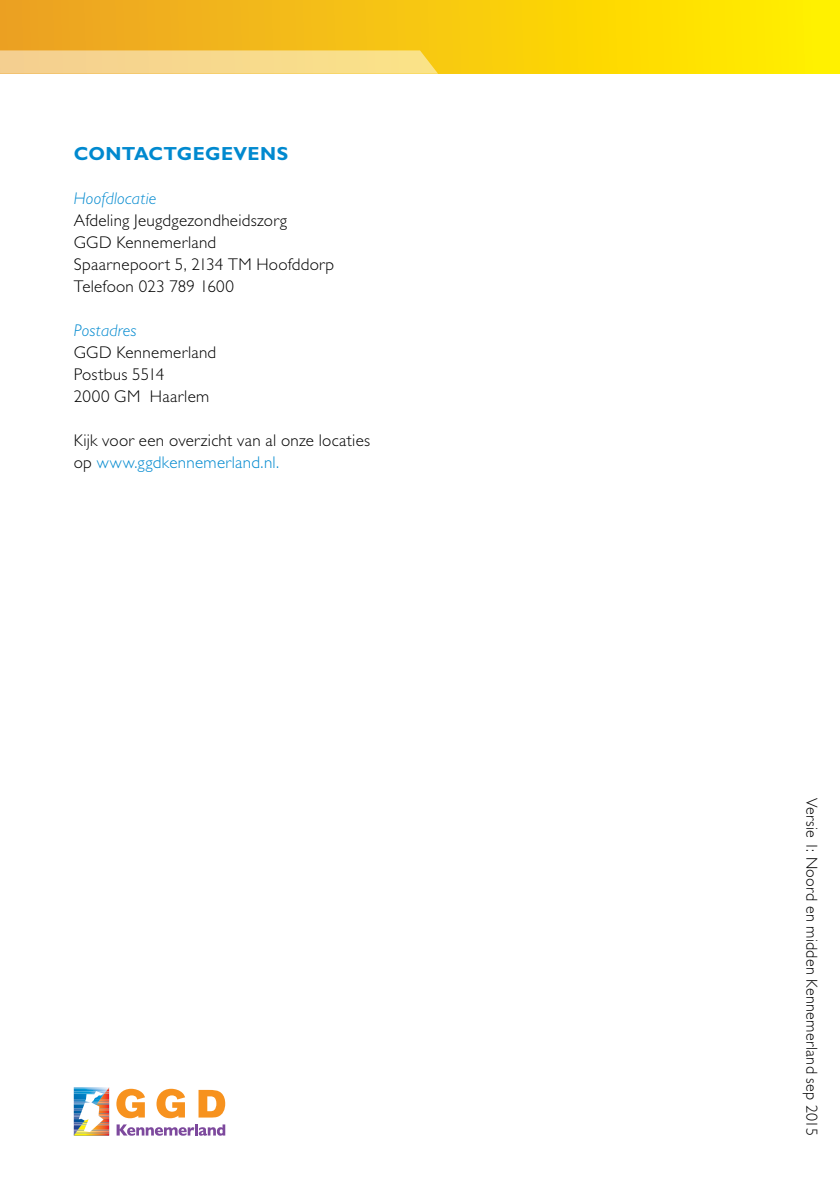
<style>
.page{position:relative;width:840px;height:1191px;background:#fff}
.page>*{position:absolute;margin:0;border:0;box-sizing:border-box;transform-origin:0 0}
.Hoofdkop{font:700 19px "Gill Sans Std";letter-spacing:.015em;color:#0089cf}
.Platte_tekst{font:300 17px/22px "Gill Sans Std";letter-spacing:.015em;color:#000}
.Platte_tekst-2{font:italic 300 17px "Gill Sans Std";letter-spacing:.015em;color:#0089cf}
.Platte_tekst-3{font:300 16px "Gill Sans Std";letter-spacing:.02em;color:#000}
.s1{color:#0089cf}
</style>
<div class="page">
<hr style="left:839px;top:0;width:1px;height:74px;background:#fff100">
<div style="left:0;top:0;width:839px;height:74px;background:linear-gradient(to right,#ec9f26,#fff000)"></div>
<svg style="left:74px;top:1087px;width:36px;height:48px"></svg>
<svg style="left:116px;top:1088px;width:29px;height:30px"></svg>
<svg style="left:156px;top:1088px;width:29px;height:30px"></svg>
<svg style="left:198px;top:1090px;width:27px;height:27px"></svg>
<svg style="left:116px;top:1124px;width:109px;height:11px"></svg>
<svg style="left:0;top:50px;width:438px;height:24px"></svg>
<p class="Hoofdkop" style="left:74px;top:142px;width:216px">CONTACTGEGEVENS</p>
<p class="Platte_tekst-2" style="left:74px;top:189px;width:84px">Hoofdlocatie</p>
<p class="Platte_tekst" style="left:74px;top:210px;width:214px">Afdeling Jeugdgezondheidszorg</p>
<p class="Platte_tekst" style="left:74px;top:232px;width:144px">GGD Kennemerland</p>
<p class="Platte_tekst" style="left:74px;top:254px;width:262px">Spaarnepoort 5, 2134 TM Hoofddorp</p>
<p class="Platte_tekst" style="left:74px;top:276px;width:162px">Telefoon 023 789 1600</p>
<p class="Platte_tekst-2" style="left:74px;top:321px;width:64px">Postadres</p>
<p class="Platte_tekst" style="left:74px;top:342px;width:144px">GGD Kennemerland</p>
<p class="Platte_tekst" style="left:74px;top:364px;width:92px">Postbus 5514</p>
<p class="Platte_tekst" style="left:74px;top:386px;width:137px">2000 GM Haarlem</p>
<p class="Platte_tekst" style="left:74px;top:430px;width:298px">Kijk voor een overzicht van al onze locaties op <span class="s1">www.ggdkennemerland.nl.</span></p>
<p class="Platte_tekst-3" style="left:820px;top:797px;width:340px;rotate:90deg">Versie 1: Noord en midden Kennemerland sep 2015</p>
</div>
